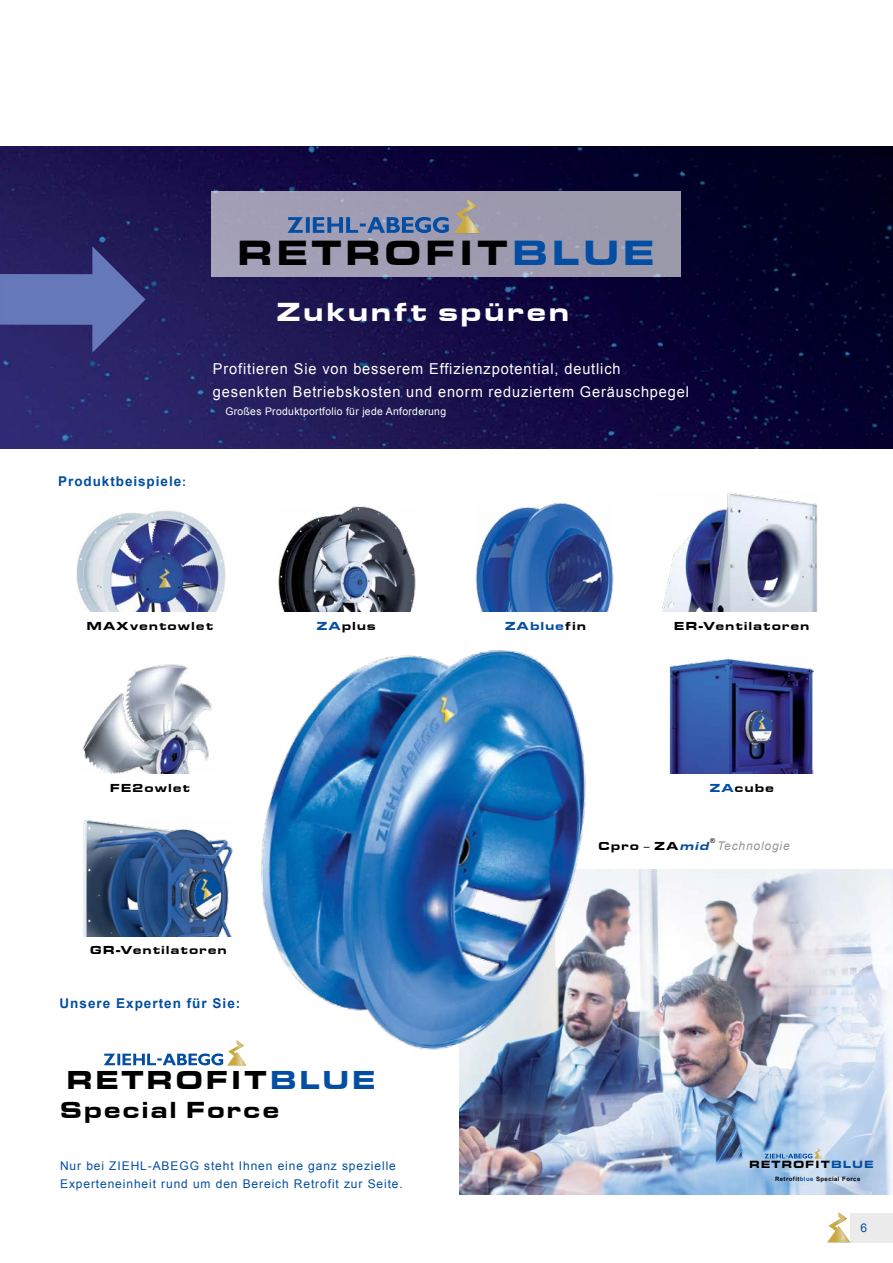
<style>
.page{position:relative;width:893px;height:1263px;background:#fff}
.page>*{position:absolute;margin:0;border:0;box-sizing:border-box;transform-origin:0 0}
.t1{font:900 36.3px "Eurostile Ext";letter-spacing:.075em;color:#000}
.t2{font:900 27px "Eurostile Ext";letter-spacing:.075em;color:#fff}
.t3{font:900 26.85px "Eurostile Ext";letter-spacing:.075em;color:#000}
.t4{font:900 24px "Eurostile Ext";letter-spacing:.07em;color:#000;scale:.96 1}
.t5{font:15px/22.5px "Arial";letter-spacing:.06em;color:#fff}
.t6{font:700 13.5px "Arial";letter-spacing:.075em;color:#034ea2}
.CB_AF_SubTitle{font:12px "Arial";letter-spacing:.075em;color:#034ea2}
.t7{font:900 12px "Eurostile Ext";letter-spacing:.07em;color:#000}
.t8{font:italic 12px "Arial";letter-spacing:.07em;color:#939598}
.t9{font:900 12px "Eurostile Ext";letter-spacing:.07em;color:#034ea2}
.CB_AF_Pagina-l{font:12px "Arial";color:#034ea2}
.t10{font:900 10.8px "Eurostile Ext";letter-spacing:.075em;color:#000}
.CB_AF_SubTitle-2{font:10.5px "Arial";letter-spacing:.03em;color:#fff}
.t11{font:6.75px "Arial";color:#000}
.t12{font:700 6px "Arial";letter-spacing:.07em;color:#000}
.s1{color:#034ea2}
.s2{font-size:12px}
.s3{color:#000}
.s4{font-family:"Eurostile Ext";font-weight:900;font-style:normal;color:#000}
.s5{font-style:normal;font-size:10.5px;color:#000}
.s6{font-family:"Eurostile Ext";font-weight:900;color:#034ea2}
</style>
<div class="page">
<img style="left:0;top:147px;width:893px;height:302px">
<img style="left:459px;top:869px;width:434px;height:326px">
<img style="left:219px;top:650px;width:446px;height:429px">
<svg style="left:764px;top:1148px;width:58px;height:10px"></svg>
<div style="left:850px;top:1213px;width:43px;height:29px;background:#ebebec"></div>
<svg style="left:827px;top:1212px;width:23px;height:31px"></svg>
<svg style="left:0;top:246px;width:146px;height:107px;background:#444a8c"></svg>
<img style="left:76px;top:511px;width:150px;height:100px">
<img style="left:82px;top:664px;width:130px;height:109px">
<img style="left:278px;top:507px;width:138px;height:104px">
<img style="left:669px;top:658px;width:145px;height:116px">
<img style="left:475px;top:503px;width:139px;height:108px">
<svg style="left:104px;top:1040px;width:143px;height:26px"></svg>
<div style="left:211px;top:191px;width:470px;height:86px;background:#9e9ab0"></div>
<svg style="left:288px;top:199px;width:192px;height:35px"></svg>
<img style="left:662px;top:493px;width:156px;height:118px">
<img style="left:83px;top:819px;width:151px;height:117px">
<p class="t1" style="left:237px;top:226px;width:420px">RETROFIT<span class="s1">BLUE</span></p>
<p class="t2" style="left:276px;top:292px;width:295px">Zukunft spüren</p>
<p class="t5" style="left:213px;top:358px;width:478px">Profitieren Sie von besserem Effizienzpotential, deutlich gesenkten Betriebskosten und enorm reduziertem Geräuschpegel</p>
<p class="t6" style="left:58px;top:472px;width:129px">Produktbeispiele<span class="s2">:</span></p>
<p class="CB_AF_SubTitle-2" style="left:225px;top:405px;width:222px">Großes Produktportfolio für jede Anforderung</p>
<p class="t7" style="left:87px;top:617px;width:128px">MAXventowlet</p>
<p class="t7" style="left:317px;top:617px;width:61px"><span class="s1">ZA</span>plus</p>
<p class="t9" style="left:505px;top:617px;width:83px">ZAblue<span class="s3">fin</span></p>
<p class="t7" style="left:674px;top:617px;width:137px">ER-Ventilatoren</p>
<p class="t7" style="left:110px;top:779px;width:82px">FE2owlet</p>
<p class="t7" style="left:709px;top:779px;width:66px"><span class="s1">ZA</span>cube</p>
<p class="t7" style="left:90px;top:941px;width:139px">GR-Ventilatoren</p>
<p class="t6" style="left:60px;top:994px;width:182px">Unsere Experten für Sie:</p>
<p class="t3" style="left:66px;top:1060px;width:311px">RETROFIT<span class="s1">BLUE</span></p>
<p class="t4" style="left:60px;top:1091px;width:230px">Special Force</p>
<p class="CB_AF_SubTitle" style="left:60px;top:1158px;width:337px">Nur bei ZIEHL-ABEGG steht Ihnen eine ganz spezielle</p>
<p class="CB_AF_SubTitle" style="left:60px;top:1176px;width:344px">Experteneinheit rund um den Bereich Retrofit zur Seite.</p>
<p class="t11" style="left:710px;top:836px;width:7px">®</p>
<p class="t8" style="left:598px;top:838px;width:193px"><span class="s4">Cpro</span> <span class="s5">–</span> <span class="s4">ZA</span><span class="s6">mid</span> Technologie</p>
<p class="t10" style="left:749px;top:1156px;width:126px">RETROFIT<span class="s1">BLUE</span></p>
<p class="t12" style="left:775px;top:1175px;width:87px">Retrofit<span class="s1">blue</span> Special Force</p>
<p class="CB_AF_Pagina-l" style="left:860px;top:1220px;width:8px">6</p>
</div>
